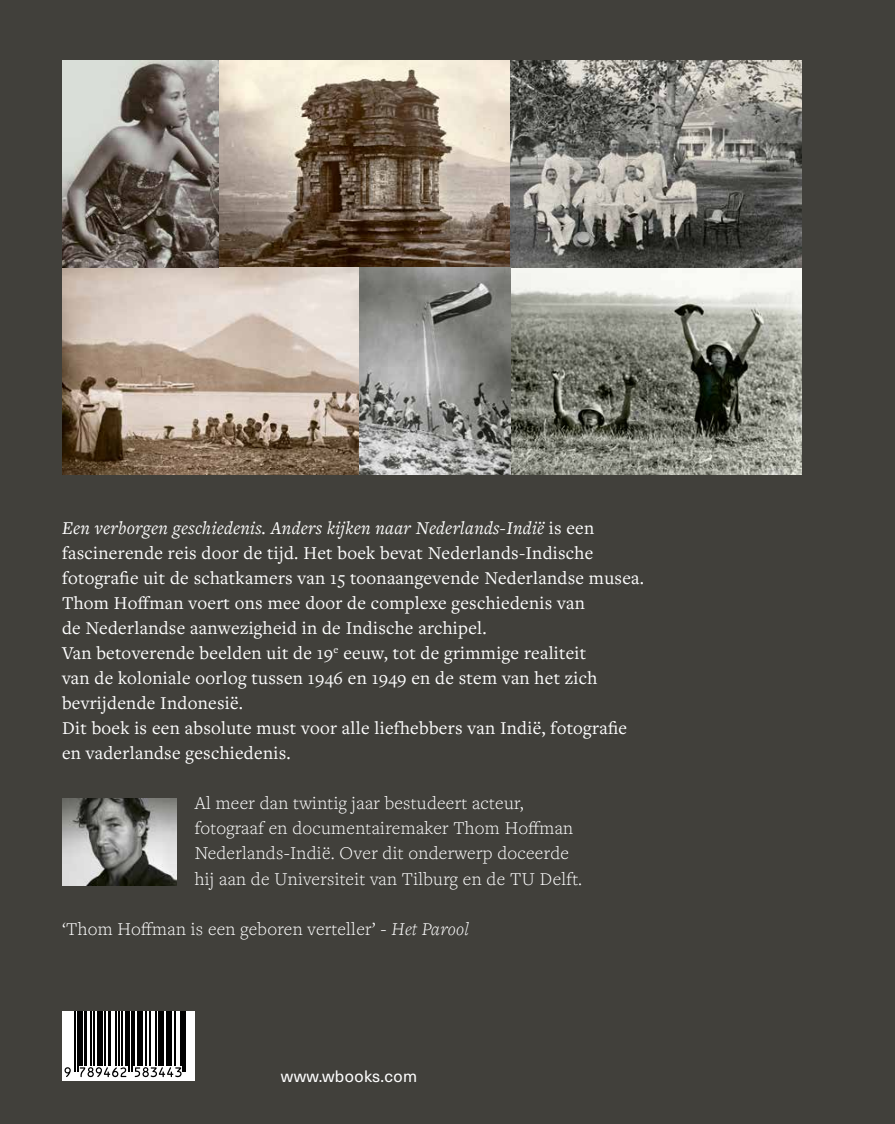
<style>
.page{position:relative;width:895px;height:1124px;background:#fff}
.page>*{position:absolute;margin:0;border:0;box-sizing:border-box;transform-origin:0 0}
.t1{font:18.75px/25px "Freight Text Pro";letter-spacing:.015em;color:#fff}
.t2{font:300 18.75px/25px "Freight Text Pro";letter-spacing:.015em;color:#fff}
.t3{font:16.25px "Neue Haas Unica Pro";letter-spacing:.02em;color:#fff}
.s1{font-style:italic}
</style>
<div class="page">
<div style="left:0;top:0;width:895px;height:1123px;background:#41403b"></div>
<div style="left:62px;top:1011px;width:132px;height:69px;background:#fff"></div>
<svg style="left:66px;top:1011px;width:120px;height:66px"></svg>
<svg style="left:64px;top:1067px;width:7px;height:9px"></svg>
<hr style="left:75px;top:1011px;width:1px;height:60px;background:#000">
<hr style="left:77px;top:1011px;width:1px;height:60px;background:#000">
<hr style="left:79px;top:1011px;width:4px;height:54px;background:#000">
<hr style="left:84px;top:1011px;width:3px;height:54px;background:#000">
<hr style="left:90px;top:1011px;width:1px;height:54px;background:#000">
<hr style="left:94px;top:1011px;width:1px;height:54px;background:#000">
<hr style="left:97px;top:1011px;width:1px;height:54px;background:#000">
<hr style="left:99px;top:1011px;width:4px;height:54px;background:#000">
<hr style="left:104px;top:1011px;width:1px;height:54px;background:#000">
<hr style="left:109px;top:1011px;width:2px;height:54px;background:#000">
<hr style="left:116px;top:1011px;width:1px;height:54px;background:#000">
<hr style="left:118px;top:1011px;width:1px;height:54px;background:#000">
<svg style="left:80px;top:1066px;width:46px;height:10px"></svg>
<hr style="left:122px;top:1011px;width:1px;height:54px;background:#000">
<hr style="left:125px;top:1011px;width:2px;height:54px;background:#000">
<hr style="left:129px;top:1011px;width:1px;height:60px;background:#000">
<hr style="left:131px;top:1011px;width:1px;height:60px;background:#000">
<hr style="left:133px;top:1011px;width:2px;height:54px;background:#000">
<hr style="left:137px;top:1011px;width:3px;height:54px;background:#000">
<hr style="left:142px;top:1011px;width:1px;height:54px;background:#000">
<hr style="left:145px;top:1011px;width:1px;height:54px;background:#000">
<hr style="left:150px;top:1011px;width:1px;height:54px;background:#000">
<hr style="left:156px;top:1011px;width:1px;height:54px;background:#000">
<hr style="left:158px;top:1011px;width:1px;height:54px;background:#000">
<hr style="left:160px;top:1011px;width:4px;height:54px;background:#000">
<hr style="left:166px;top:1011px;width:1px;height:54px;background:#000">
<hr style="left:168px;top:1011px;width:4px;height:54px;background:#000">
<svg style="left:135px;top:1066px;width:47px;height:10px"></svg>
<hr style="left:174px;top:1011px;width:1px;height:54px;background:#000">
<hr style="left:180px;top:1011px;width:1px;height:54px;background:#000">
<hr style="left:182px;top:1011px;width:2px;height:60px;background:#000">
<hr style="left:185px;top:1011px;width:1px;height:60px;background:#000">
<img style="left:361px;top:267px;width:441px;height:208px">
<img style="left:62px;top:60px;width:740px;height:207px">
<img style="left:62px;top:267px;width:299px;height:208px">
<img style="left:62px;top:798px;width:115px;height:86px">
<p class="t1" style="left:62px;top:515px;width:583px"><span class="s1">Een verborgen geschiedenis. Anders kijken naar Nederlands-Indië</span> is een fascinerende reis door de tijd. Het boek bevat Nederlands-Indische fotografie uit de schatkamers van 15 toonaangevende Nederlandse musea.<br>Thom Hoffman voert ons mee door de complexe geschiedenis van<br>de Nederlandse aanwezigheid in de Indische archipel.<br>Van betoverende beelden uit de 19<sup>e</sup> eeuw, tot de grimmige realiteit<br>van de koloniale oorlog tussen 1946 en 1949 en de stem van het zich bevrijdende Indonesië.<br>Dit boek is een absolute must voor alle liefhebbers van Indië, fotografie en vaderlandse geschiedenis.</p>
<p class="t2" style="left:195px;top:790px;width:389px">Al meer dan twintig jaar bestudeert acteur, fotograaf en documentairemaker Thom Hoffman Nederlands-Indië. Over dit onderwerp doceerde hij aan de Universiteit van Tilburg en de TU Delft.</p>
<p class="t2" style="left:62px;top:915px;width:408px">‘Thom Hoffman is een geboren verteller’ - <span class="s1">Het Parool</span></p>
<p class="t3" style="left:281px;top:1065px;width:138px">www.wbooks.com</p>
</div>
